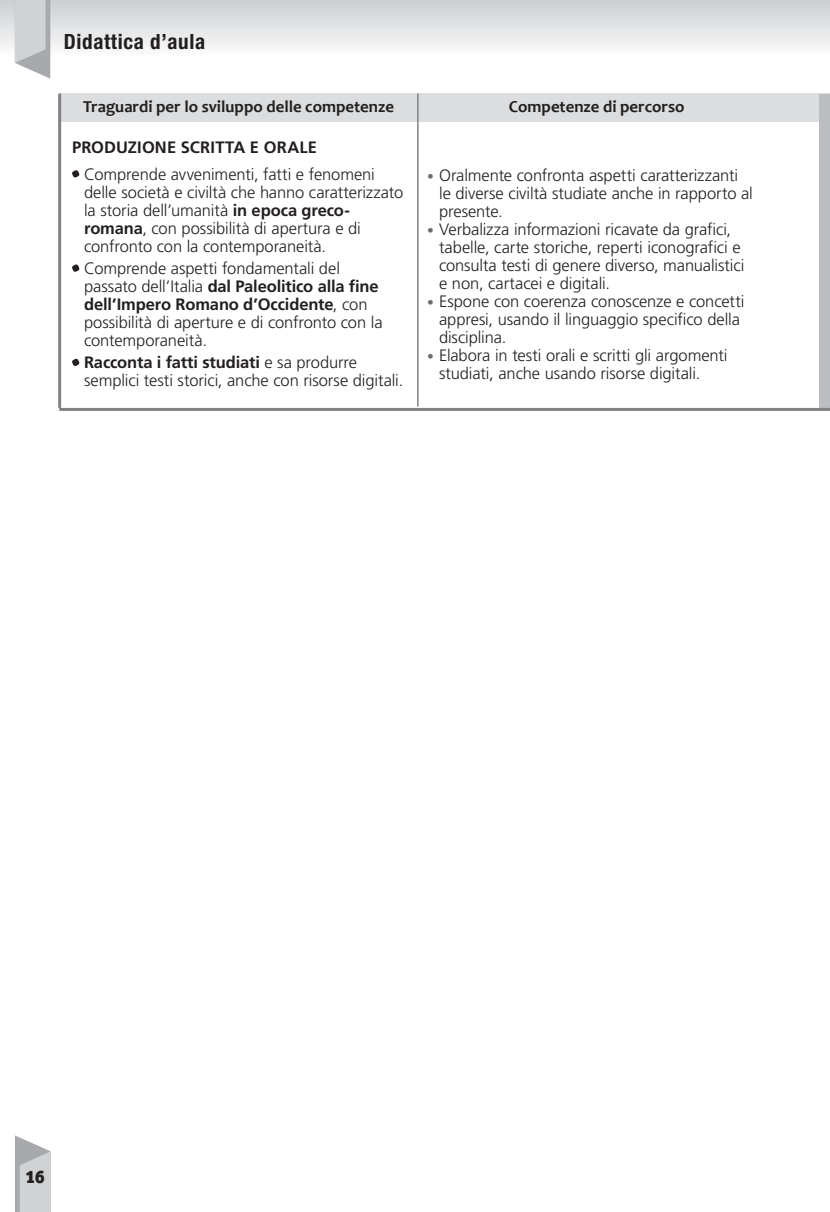
<style>
.page{position:relative;width:830px;height:1212px;background:#fff}
.page>*{position:absolute;margin:0;border:0;box-sizing:border-box;transform-origin:0 0}
.t1{font:700 condensed 21px "Helvetica Neue LT Std";letter-spacing:.03em;color:#231f20}
.t2{font:900 18px "Officina Ser ITC";color:#231f20}
.t3{font:700 16.8px "Candara";color:#231f20}
.t4{font:300 16.5px/18px "Frutiger";letter-spacing:-.005em;color:#231f20}
.t5{font:700 16.5px "Frutiger";letter-spacing:.005em;color:#231f20}
.s1{font-weight:700}
.s2{font-size:13.5px;color:#6c6d70}
</style>
<div class="page">
<div style="left:0;top:0;width:829px;height:57px;background:linear-gradient(to bottom,#ccced0,#fdfdfd)"></div>
<svg style="left:829px;top:1px;width:1px;height:46px"></svg>
<div style="left:59px;top:94px;width:770px;height:28px;background:#dcdddf"></div>
<div style="left:819px;top:94px;width:10px;height:315px;background:#bcbdc0"></div>
<hr style="left:58px;top:94px;width:3px;height:314px;background:#808285">
<svg style="left:72px;top:170px;width:8px;height:8px"></svg>
<svg style="left:72px;top:264px;width:8px;height:8px"></svg>
<svg style="left:72px;top:358px;width:8px;height:8px"></svg>
<hr style="left:417px;top:94px;width:1px;height:312px;background:#808285">
<hr style="left:59px;top:408px;width:770px;height:3px;background:#808285">
<svg style="left:15px;top:0;width:35px;height:79px;background:#cacbcd"></svg>
<svg style="left:15px;top:1135px;width:36px;height:77px;background:#cacbcd"></svg>
<p class="t1" style="left:64px;top:29px;width:143px">Didattica d’aula</p>
<p class="t3" style="left:83px;top:96px;width:312px">Traguardi per lo sviluppo delle competenze</p>
<p class="t3" style="left:508px;top:96px;width:177px">Competenze di percorso</p>
<p class="t5" style="left:72px;top:138px;width:246px">PRODUZIONE SCRITTA E ORALE</p>
<p class="t4" style="left:84px;top:165px;width:320px">Comprende avvenimenti, fatti e fenomeni delle società e civiltà che hanno caratterizzato la storia dell’umanità <span class="s1">in epoca greco&shy;romana</span>, con possibilità di apertura e di confronto con la contemporaneità.</p>
<p class="t4" style="left:84px;top:259px;width:300px">Comprende aspetti fondamentali del passato dell’Italia <span class="s1">dal Paleolitico alla fine dell’Impero Romano d’Occidente</span>, con possibilità di aperture e di confronto con la contemporaneità.</p>
<p class="t4" style="left:84px;top:354px;width:320px"><span class="s1">Racconta i fatti studiati</span> e sa produrre semplici testi storici, anche con risorse digitali.</p>
<p class="t4" style="left:439px;top:166px;width:315px;text-indent:-12px"><span class="s2">•</span> Oralmente confronta aspetti caratterizzanti le diverse civiltà studiate anche in rapporto al presente.</p>
<p class="t4" style="left:439px;top:220px;width:307px;text-indent:-12px"><span class="s2">•</span> Verbalizza informazioni ricavate da grafici, tabelle, carte storiche, reperti iconografici e consulta testi di genere diverso, manualistici e non, cartacei e digitali.</p>
<p class="t4" style="left:439px;top:292px;width:307px;text-indent:-12px"><span class="s2">•</span> Espone con coerenza conoscenze e concetti appresi, usando il linguaggio specifico della disciplina.</p>
<p class="t4" style="left:439px;top:346px;width:290px;text-indent:-12px"><span class="s2">•</span> Elabora in testi orali e scritti gli argomenti studiati, anche usando risorse digitali.</p>
<p class="t2" style="left:25px;top:1165px;width:21px">16</p>
</div>
